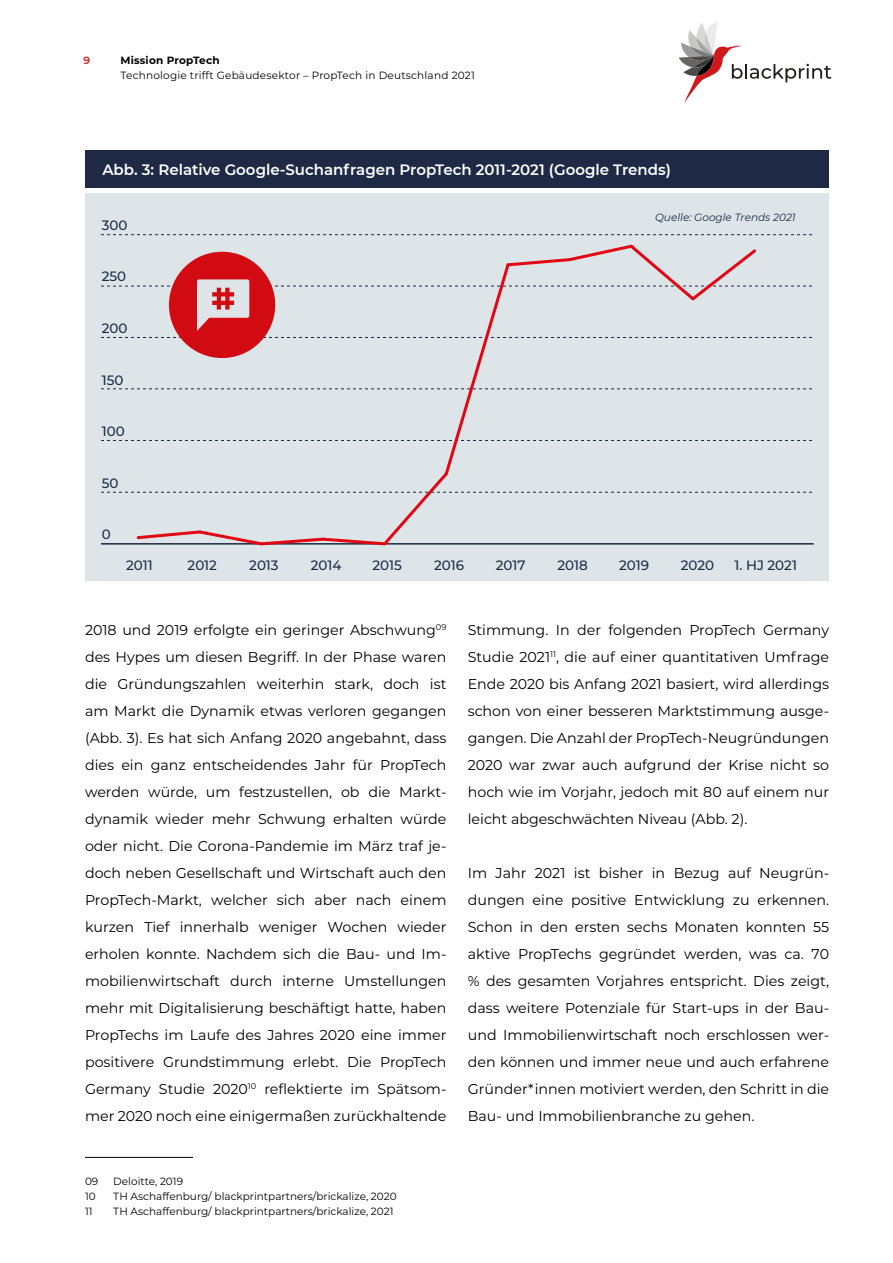
<style>
.page{position:relative;width:893px;height:1263px;background:#fff}
.page>*{position:absolute;margin:0;border:0;box-sizing:border-box;transform-origin:0 0}
.t1{font:600 15px "Montserrat";color:#fff}
.t2{font:14.25px/27px "Montserrat";color:#000;text-align:justify}
.t3{font:500 13.5px "Montserrat";letter-spacing:-.005em;color:#1e2945}
.t4{font:10.5px "Montserrat";color:#000}
.t5{font:10.5px "Montserrat";letter-spacing:.02em;color:#000}
.t6{font:italic 10.5px "Montserrat";color:#1e2945}
.t7{font:700 10.5px "Montserrat";letter-spacing:.02em;color:#000}
.t8{font:700 10.5px "Montserrat";color:#ce343a}
</style>
<div class="page">
<svg style="left:679px;top:22px;width:152px;height:81px"></svg>
<hr style="left:85px;top:1157px;width:108px;height:1px;background:#000">
<div style="left:85px;top:193px;width:744px;height:387px;background:#dee5e8"></div>
<div style="left:85px;top:150px;width:744px;height:38px;background:#1e2945"></div>
<svg style="left:101px;top:234px;width:711px;height:1px"></svg>
<svg style="left:101px;top:244px;width:713px;height:302px"></svg>
<p class="t8" style="left:83px;top:53px;width:8px">9</p>
<p class="t7" style="left:120px;top:53px;width:101px">Mission PropTech</p>
<p class="t5" style="left:120px;top:68px;width:356px">Technologie trifft Gebäudesektor – PropTech in Deutschland 2021</p>
<p class="t1" style="left:102px;top:159px;width:570px">Abb. 3: Relative Google-Suchanfragen PropTech 2011-2021 (Google Trends)</p>
<p class="t3" style="left:102px;top:216px;width:27px">300</p>
<p class="t3" style="left:102px;top:267px;width:26px">250</p>
<p class="t3" style="left:102px;top:319px;width:27px">200</p>
<p class="t3" style="left:102px;top:370px;width:23px">150</p>
<p class="t3" style="left:102px;top:422px;width:25px">100</p>
<p class="t3" style="left:102px;top:473px;width:18px">50</p>
<p class="t3" style="left:102px;top:525px;width:11px">0</p>
<p class="t6" style="left:655px;top:210px;width:142px">Quelle: Google Trends 2021</p>
<p class="t3" style="left:126px;top:556px;width:28px">2011</p>
<p class="t3" style="left:188px;top:556px;width:31px">2012</p>
<p class="t3" style="left:249px;top:556px;width:31px">2013</p>
<p class="t3" style="left:311px;top:556px;width:32px">2014</p>
<p class="t3" style="left:373px;top:556px;width:31px">2015</p>
<p class="t3" style="left:434px;top:556px;width:31px">2016</p>
<p class="t3" style="left:496px;top:556px;width:31px">2017</p>
<p class="t3" style="left:557px;top:556px;width:32px">2018</p>
<p class="t3" style="left:619px;top:556px;width:31px">2019</p>
<p class="t3" style="left:681px;top:556px;width:35px">2020</p>
<p class="t3" style="left:734px;top:556px;width:64px">1. HJ 2021</p>
<p class="t2" style="left:85px;top:615px;width:363px">2018 und 2019 erfolgte ein geringer Abschwung<sup>09 </sup>des Hypes um diesen Begriff. In der Phase waren die Gründungszahlen weiterhin stark, doch ist am Markt die Dynamik etwas verloren gegangen (Abb. 3). Es hat sich Anfang 2020 angebahnt, dass dies ein ganz entscheidendes Jahr für PropTech werden würde, um festzustellen, ob die Markt&shy;dynamik wieder mehr Schwung erhalten würde oder nicht. Die Corona-Pandemie im März traf je&shy;doch neben Gesellschaft und Wirtschaft auch den PropTech-Markt, welcher sich aber nach einem kurzen Tief innerhalb weniger Wochen wieder erholen konnte. Nachdem sich die Bau- und Im&shy;mobilienwirtschaft durch interne Umstellungen mehr mit Digitalisierung beschäftigt hatte, haben PropTechs im Laufe des Jahres 2020 eine immer positivere Grundstimmung erlebt. Die PropTech Germany Studie 2020<sup>10</sup> reflektierte im Spätsom&shy;mer 2020 noch eine einigermaßen zurückhaltende</p>
<p class="t4" style="left:85px;top:1174px;width:15px">09</p>
<p class="t4" style="left:113px;top:1174px;width:71px">Deloitte, 2019</p>
<p class="t4" style="left:85px;top:1189px;width:12px">10</p>
<p class="t4" style="left:113px;top:1189px;width:285px">TH Aschaffenburg/ blackprintpartners/brickalize, 2020</p>
<p class="t4" style="left:85px;top:1204px;width:9px">11</p>
<p class="t4" style="left:113px;top:1204px;width:282px">TH Aschaffenburg/ blackprintpartners/brickalize, 2021</p>
<p class="t2" style="left:468px;top:615px;width:363px">Stimmung. In der folgenden PropTech Germany Studie 2021<sup>11</sup>, die auf einer quantitativen Umfrage Ende 2020 bis Anfang 2021 basiert, wird allerdings schon von einer besseren Marktstimmung ausge&shy;gangen. Die Anzahl der PropTech-Neugründungen 2020 war zwar auch aufgrund der Krise nicht so hoch wie im Vorjahr, jedoch mit 80 auf einem nur leicht abgeschwächten Niveau (Abb. 2).</p>
<p class="t2" style="left:468px;top:858px;width:363px">Im Jahr 2021 ist bisher in Bezug auf Neugrün&shy;dungen eine positive Entwicklung zu erkennen.<br>Schon in den ersten sechs Monaten konnten 55 aktive PropTechs gegründet werden, was ca. 70 % des gesamten Vorjahres entspricht. Dies zeigt, dass weitere Potenziale für Start-ups in der Bau&shy;und Immobilienwirtschaft noch erschlossen wer&shy;den können und immer neue und auch erfahrene Gründer*innen motiviert werden, den Schritt in die Bau- und Immobilienbranche zu gehen.</p>
</div>
